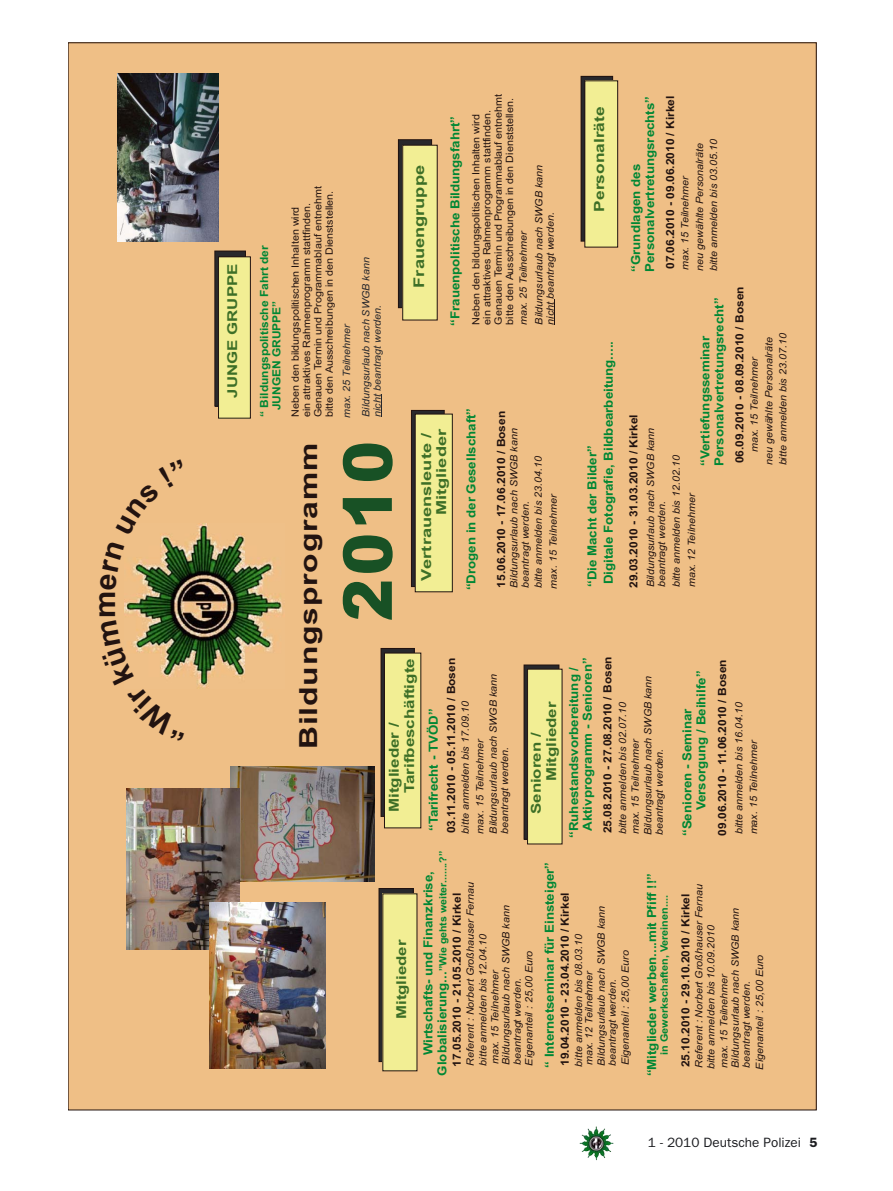
<style>
.page{position:relative;width:893px;height:1191px;background:#fff}
.page>*{position:absolute;margin:0;border:0;box-sizing:border-box;transform-origin:0 0}
.t1{font:900 67.5px "Arial";color:#185125;scale:.95 1}
.t2{font:700 29.85px "Arial";color:#221310}
.t3{font:700 24.9px "Arial";letter-spacing:.03em;color:#221310;scale:1.28 1}
.t4{font:700 14.7px "Arial";color:#3d6f27;scale:1.24 1}
.t5{font:700 13.95px "Arial";color:#3d6f27;scale:1.24 1}
.t6{font:700 13.65px/15.1px "Arial";color:#3d6f27;scale:1.24 1}
.t7{font:700 13.65px/15.3px "Arial";color:#3d6f27;scale:1.33 1}
.t8{font:13.5px "Franklin Gothic";color:#1b1c20}
.t9{font:700 12.45px/14px "Arial";color:#008734;scale:1.07 1}
.t10{font:700 11.25px "Arial";color:#221310;scale:1.07 1}
.t11{font:700 11.25px/12.6px "Arial";color:#008734;scale:1.07 1}
.t12{font:700 10.2px "Arial";color:#008734;scale:1.07 1}
.t13{font:italic 10.05px/11.2px "Arial";color:#221310;scale:1.07 1}
.t14{font:10.05px/11.2px "Arial OV ZNDPLC";color:#221310;scale:1.07 1}
.t15{font:italic 10.05px/19.4px "Arial";color:#28282c;scale:1.07 1}
.t16{font:700 9.9px "Arial";color:#008734;scale:1.07 1}
.s1{font-size:12.45px}
.s2{font-weight:600}
</style>
<div class="page">
<img style="left:582px;top:1128px;width:31px;height:32px">
<div style="left:68px;top:43px;width:748px;height:1067px;background:#efbf86"></div>
<img style="left:230px;top:766px;width:144px;height:115px">
<img style="left:126px;top:788px;width:114px;height:161px">
<div style="left:379px;top:888px;width:34px;height:173px;background:linear-gradient(to bottom,#28282c,#28282c)"></div>
<div style="left:379px;top:888px;width:34px;height:173px;border:1px solid #221310"></div>
<div style="left:383px;top:893px;width:34px;height:177px;background:#f2ee94"></div>
<div style="left:411px;top:410px;width:33px;height:176px;background:#28282c"></div>
<div style="left:411px;top:410px;width:33px;height:177px;border:1px solid #221310"></div>
<div style="left:415px;top:414px;width:37px;height:178px;background:#f2ee94"></div>
<div style="left:415px;top:414px;width:37px;height:178px;border:1px solid #221310"></div>
<div style="left:524px;top:665px;width:35px;height:174px;background:#28282c"></div>
<div style="left:524px;top:665px;width:35px;height:174px;border:1px solid #221310"></div>
<div style="left:527px;top:669px;width:35px;height:175px;background:#f2ee94"></div>
<div style="left:527px;top:669px;width:35px;height:175px;border:1px solid #221310"></div>
<div style="left:381px;top:648px;width:33px;height:168px;background:#28282c"></div>
<div style="left:381px;top:648px;width:33px;height:168px;border:1px solid #221310"></div>
<div style="left:384px;top:653px;width:37px;height:175px;background:#f2ee94"></div>
<div style="left:384px;top:653px;width:37px;height:175px;border:1px solid #221310"></div>
<svg style="left:583px;top:78px;width:28px;height:161px"></svg>
<div style="left:581px;top:76px;width:32px;height:165px;border:1px solid #221310"></div>
<div style="left:585px;top:81px;width:33px;height:166px;background:#f2ee94"></div>
<div style="left:585px;top:81px;width:33px;height:166px;border:1px solid #221310"></div>
<svg style="left:400px;top:141px;width:30px;height:165px"></svg>
<div style="left:398px;top:139px;width:34px;height:169px;border:1px solid #221310"></div>
<div style="left:403px;top:145px;width:34px;height:175px;background:#f2ee94"></div>
<img style="left:117px;top:74px;width:101px;height:167px">
<img style="left:209px;top:903px;width:116px;height:165px">
<img style="left:124px;top:523px;width:159px;height:165px">
<div style="left:215px;top:251px;width:30px;height:155px;background:#28282c"></div>
<div style="left:215px;top:251px;width:31px;height:155px;border:1px solid #221310"></div>
<div style="left:219px;top:257px;width:31px;height:161px;background:#f2ee94"></div>
<div style="left:218px;top:257px;width:33px;height:161px;border:1px solid #221310"></div>
<svg style="left:124px;top:523px;width:60px;height:12px"></svg>
<svg style="left:124px;top:620px;width:60px;height:68px"></svg>
<h2 class="t2" style="left:94px;top:618px;width:29px;rotate:-90deg">m</h2>
<h3 class="t6" style="left:226px;top:397px;width:109px;rotate:-90deg">JUNGE GRUPPE</h3>
<p class="t11" style="left:259px;top:410px;width:156px;text-indent:-7px;rotate:-90deg">“ Bildungspolitische Fahrt der<br>JUNGEN GRUPPE”</p>
<p class="t14" style="left:471px;top:325px;width:217px;rotate:-90deg">Neben den bildungspolitischen Inhalten wird<br>ein attraktives Rahmenprogramm stattfinden.<br>Genauen Termin und Programmablauf entnehmt bitte den Ausschreibungen in den Dienststellen.</p>
<h3 class="t5" style="left:594px;top:211px;width:86px;rotate:-90deg">Personalräte</h3>
<p class="t9" style="left:630px;top:272px;width:165px;rotate:-90deg">“Grundlagen des<br>Personalvertretungsrechts”</p>
<p class="t10" style="left:666px;top:269px;width:164px;rotate:-90deg">07.06.2010 - 09.06.2010 / Kirkel</p>
<p class="t9" style="left:449px;top:326px;width:197px;rotate:-90deg">“Frauenpolitische Bildungsfahrt”</p>
<p class="t13" style="left:679px;top:271px;width:125px;line-height:14.2px;rotate:-90deg">max. 15 Teilnehmer<br>neu gewählte Personalräte bitte anmelden bis 03.05.10</p>
<p class="t13" style="left:516px;top:325px;width:151px;line-height:15.6px;rotate:-90deg">max. 25 Teilnehmer<br>Bildungsurlaub nach SWGB kann</p>
<h3 class="t4" style="left:414px;top:288px;width:100px;rotate:-90deg">Frauengruppe</h3>
<p class="t14" style="left:291px;top:417px;width:217px;rotate:-90deg">Neben den bildungspolitischen Inhalten wird<br>ein attraktives Rahmenprogramm stattfinden.<br>Genauen Termin und Programmablauf entnehmt bitte den Ausschreibungen in den Dienststellen.</p>
<p class="t13" style="left:545px;top:324px;width:107px;rotate:-90deg">nicht beantragt werden.</p>
<p class="t15" style="left:338px;top:418px;width:152px;rotate:-90deg">max. 25 Teilnehmer<br>Bildungsurlaub nach SWGB kann</p>
<p class="t9" style="left:699px;top:466px;width:159px;rotate:-90deg">“Vertiefungsseminar<br>Personalvertretungsrecht”</p>
<p class="t10" style="left:735px;top:463px;width:167px;rotate:-90deg">06.09.2010 - 08.09.2010 / Bosen</p>
<p class="t15" style="left:368px;top:417px;width:107px;rotate:-90deg">nicht beantragt werden.</p>
<p class="t13" style="left:778px;top:465px;width:125px;rotate:-90deg">bitte anmelden bis 23.07.10</p>
<p class="t13" style="left:764px;top:465px;width:121px;rotate:-90deg">neu gewählte Personalräte</p>
<p class="t9" style="left:585px;top:587px;width:231px;line-height:16.4px;rotate:-90deg">“Die Macht der Bilder”<br>Digitale Fotografie, Bildbearbeitung.....</p>
<p class="t13" style="left:750px;top:452px;width:90px;rotate:-90deg">max. 15 Teilnehmer</p>
<p class="t9" style="left:465px;top:590px;width:172px;rotate:-90deg">“Drogen in der Gesellschaft”</p>
<p class="t10" style="left:497px;top:588px;width:167px;rotate:-90deg">15.06.2010 - 17.06.2010 / Bosen</p>
<p class="t10" style="left:629px;top:588px;width:164px;rotate:-90deg">29.03.2010 - 31.03.2010 / Kirkel</p>
<p class="t13" style="left:646px;top:587px;width:151px;rotate:-90deg">Bildungsurlaub nach SWGB kann beantragt werden.</p>
<p class="t13" style="left:509px;top:588px;width:151px;rotate:-90deg">Bildungsurlaub nach SWGB kann beantragt werden.</p>
<h3 class="t7" style="left:420px;top:515px;width:66px;text-indent:-66px;rotate:-90deg">Vertrauensleute /<br>Mitglieder</h3>
<h3 class="t3" style="left:299px;top:749px;width:241px;rotate:-90deg">Bildungsprogramm</h3>
<h1 class="t1" style="left:329px;top:621px;width:192px;rotate:-90deg">2010</h1>
<p class="t13" style="left:669px;top:587px;width:125px;line-height:15.5px;rotate:-90deg">bitte anmelden bis 12.02.10 max. 12 Teilnehmer</p>
<p class="t13" style="left:532px;top:588px;width:125px;line-height:15px;rotate:-90deg">bitte anmelden bis 23.04.10 max. 15 Teilnehmer</p>
<p class="t9" style="left:582px;top:831px;width:164px;rotate:-90deg">Aktivprogramm - Senioren”</p>
<p class="t10" style="left:603px;top:833px;width:167px;rotate:-90deg">25.08.2010 - 27.08.2010 / Bosen</p>
<p class="t10" style="left:447px;top:833px;width:165px;rotate:-90deg">03.11.2010 - 05.11.2010 / Bosen</p>
<h3 class="t6" style="left:388px;top:793px;width:110px;text-indent:-19px;rotate:-90deg">Mitglieder /<br>Tarifbeschäftigte</h3>
<p class="t9" style="left:681px;top:810px;width:132px;text-indent:-26px;rotate:-90deg">“Senioren - Seminar<br>Versorgung / Beihilfe”</p>
<p class="t10" style="left:718px;top:835px;width:166px;rotate:-90deg">09.06.2010 - 11.06.2010 / Bosen</p>
<p class="t9" style="left:568px;top:838px;width:161px;rotate:-90deg">“Ruhestandsvorbereitung /</p>
<p class="t13" style="left:489px;top:833px;width:151px;rotate:-90deg">Bildungsurlaub nach SWGB kann beantragt werden.</p>
<p class="t13" style="left:617px;top:835px;width:151px;line-height:12.8px;rotate:-90deg">bitte anmelden bis 02.07.10<br>max. 15 Teilnehmer<br>Bildungsurlaub nach SWGB kann</p>
<p class="t13" style="left:459px;top:833px;width:125px;line-height:14.5px;rotate:-90deg">bitte anmelden bis 17.09.10 max. 15 Teilnehmer</p>
<h3 class="t6" style="left:530px;top:781px;width:66px;text-indent:-33px;rotate:-90deg">Senioren /<br>Mitglieder</h3>
<p class="t13" style="left:733px;top:834px;width:125px;line-height:14.5px;rotate:-90deg">bitte anmelden bis 16.04.10 max. 15 Teilnehmer</p>
<p class="t9" style="left:428px;top:831px;width:116px;rotate:-90deg">“Tarifrecht - TVÖD”</p>
<p class="t13" style="left:655px;top:835px;width:83px;rotate:-90deg">beantragt werden.</p>
<h3 class="t6" style="left:395px;top:1019px;width:66px;rotate:-90deg">Mitglieder</h3>
<p class="t16" style="left:439px;top:1075px;width:212px;rotate:-90deg"><span class="s1">Globalisierung...</span>”Wie gehts weiter.......?”</p>
<p class="t9" style="left:422px;top:1055px;width:173px;rotate:-90deg">Wirtschafts- und Finanzkrise,</p>
<p class="t13" style="left:465px;top:1065px;width:173px;line-height:12.9px;rotate:-90deg">Referent : Norbert Großhauser Fernau bitte anmelden bis 12.04.10</p>
<p class="t10" style="left:453px;top:1066px;width:164px;rotate:-90deg">17.05.2010 - 21.05.2010 / Kirkel</p>
<p class="t13" style="left:490px;top:1065px;width:151px;rotate:-90deg">max. 15 Teilnehmer<br>Bildungsurlaub nach SWGB kann</p>
<p class="t13" style="left:512px;top:1065px;width:109px;line-height:11.7px;rotate:-90deg">beantragt werden.<br>Eigenanteil : 25,00 Euro</p>
<p class="t9" style="left:544px;top:1067px;width:194px;rotate:-90deg">“ Internetseminar für Einsteiger”</p>
<p class="t9" style="left:646px;top:1076px;width:191px;rotate:-90deg">“Mitglieder werben....mit Pfiff !!”</p>
<p class="t13" style="left:694px;top:1068px;width:174px;line-height:12.3px;rotate:-90deg">Referent : Norbert Großhauser Fernau bitte anmelden bis 10.09.2010</p>
<p class="t10" style="left:561px;top:1066px;width:164px;rotate:-90deg">19.04.2010 - 23.04.2010 / Kirkel</p>
<p class="t12" style="left:661px;top:1054px;width:150px;rotate:-90deg">in Gewerkschaften, Vereinen....</p>
<p class="t10" style="left:681px;top:1067px;width:164px;rotate:-90deg">25.10.2010 - 29.10.2010 / Kirkel</p>
<p class="t13" style="left:596px;top:1065px;width:151px;rotate:-90deg">Bildungsurlaub nach SWGB kann beantragt werden.</p>
<p class="t13" style="left:730px;top:1067px;width:151px;rotate:-90deg">Bildungsurlaub nach SWGB kann beantragt werden.</p>
<p class="t13" style="left:574px;top:1066px;width:125px;rotate:-90deg">bitte anmelden bis 08.03.10</p>
<p class="t13" style="left:621px;top:1065px;width:109px;rotate:-90deg">Eigenanteil : 25,00 Euro</p>
<p class="t13" style="left:755px;top:1069px;width:109px;rotate:-90deg">Eigenanteil : 25,00 Euro</p>
<p class="t13" style="left:584px;top:1065px;width:90px;rotate:-90deg">max. 12 Teilnehmer</p>
<p class="t13" style="left:719px;top:1068px;width:90px;rotate:-90deg">max. 15 Teilnehmer</p>
<h3 class="t8" style="left:648px;top:1138px;width:171px">1 - 2010 Deutsche Polizei <span class="s2">5</span></h3>
</div>
